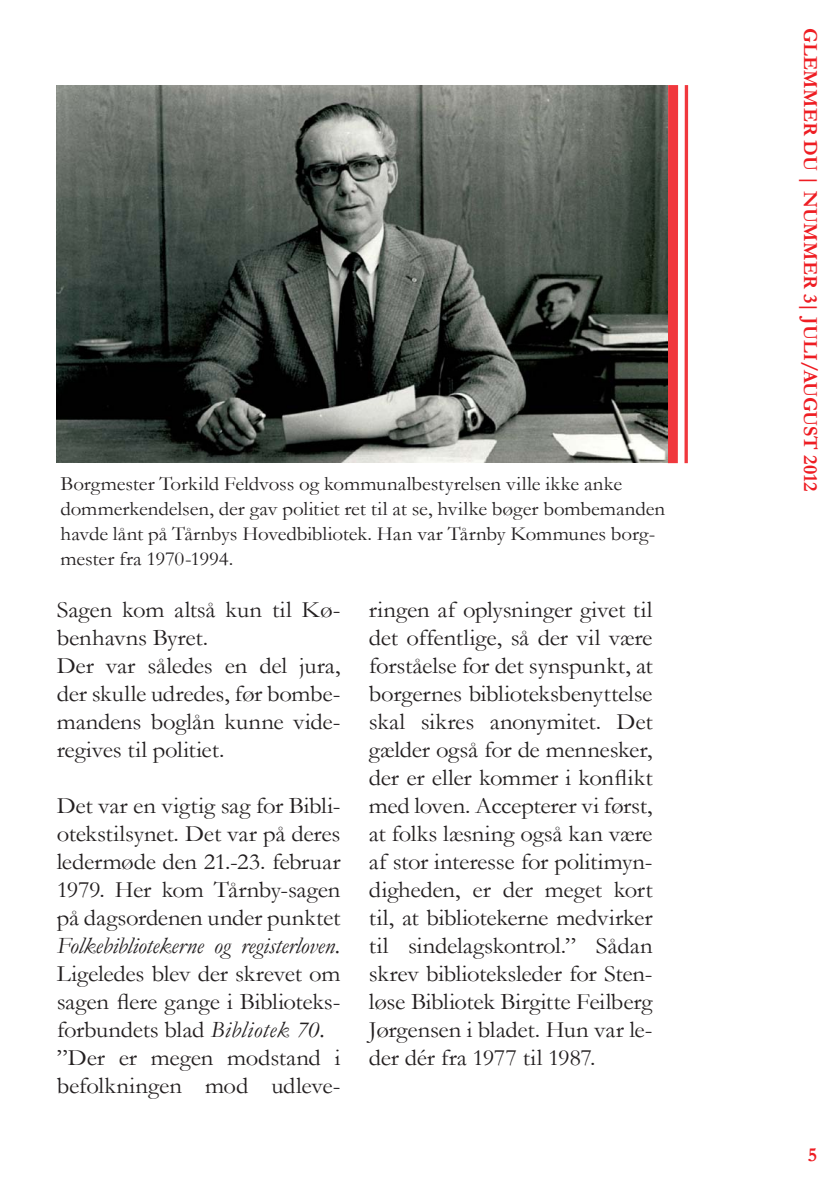
<style>
.page{position:relative;width:840px;height:1191px;background:#fff}
.page>*{position:absolute;margin:0;border:0;box-sizing:border-box;transform-origin:0 0}
.Brødtekst{font:23.6px/28px "Garamond";letter-spacing:-.01em;color:#231f20;text-align:justify;scale:1.05 1}
.Billedtekst_sort_ven{font:20px/25px "Garamond";letter-spacing:-.005em;color:#231f20;scale:1.05 1}
.t1{font:700 20px "Garamond";letter-spacing:.005em;color:#ee1d23}
.s1{font-style:italic}
</style>
<div class="page">
<hr style="left:684px;top:85px;width:3px;height:378px;background:#ee1d23">
<div style="left:667px;top:85px;width:10px;height:378px;background:#f0383d"></div>
<img style="left:57px;top:85px;width:610px;height:378px">
<p class="Billedtekst_sort_ven" style="left:60px;top:471px;width:577px">Borgmester Torkild Feldvoss og kommunalbestyrelsen ville ikke anke dommerkendelsen, der gav politiet ret til at se, hvilke bøger bombemanden havde lånt på Tårnbys Hovedbibliotek. Han var Tårnby Kommunes borg&shy;mester fra 1970-1994.</p>
<p class="Brødtekst" style="left:57px;top:595px;width:271px">Sagen kom altså kun til Kø&shy;benhavns Byret.</p>
<p class="Brødtekst" style="left:57px;top:651px;width:271px">Der var således en del jura, der skulle udredes, før bombe&shy;mandens boglån kunne vide&shy;regives til politiet.</p>
<p class="Brødtekst" style="left:57px;top:791px;width:271px">Det var en vigtig sag for Bibli&shy;otekstilsynet. Det var på deres ledermøde den 21.-23. februar 1979. Her kom Tårnby-sagen på dagsordenen under punktet <span class="s1">Folkebibliotekerne og registerloven.<br></span>Ligeledes blev der skrevet om sagen flere gange i Biblioteks&shy;forbundets blad <span class="s1">Bibliotek 70.</span></p>
<p class="Brødtekst" style="left:57px;top:1043px;width:271px">”Der er megen modstand i befolkningen mod udleve-</p>
<p class="Brødtekst" style="left:369px;top:595px;width:271px">ringen af oplysninger givet til det offentlige, så der vil være forståelse for det synspunkt, at borgernes biblioteksbenyttelse skal sikres anonymitet. Det gælder også for de mennesker, der er eller kommer i konflikt med loven. Accepterer vi først, at folks læsning også kan være af stor interesse for politimyn&shy;digheden, er der meget kort til, at bibliotekerne medvirker til sindelagskontrol.” Sådan skrev biblioteksleder for Sten&shy;løse Bibliotek Birgitte Feilberg Jørgensen i bladet. Hun var le&shy;der dér fra 1977 til 1987.</p>
<p class="t1" style="left:823px;top:28px;width:465px;rotate:90deg">GLEMMER DU | NUMMER 3| JULI/AUGUST 2012</p>
<p class="t1" style="left:807px;top:1140px;width:11px">5</p>
</div>
